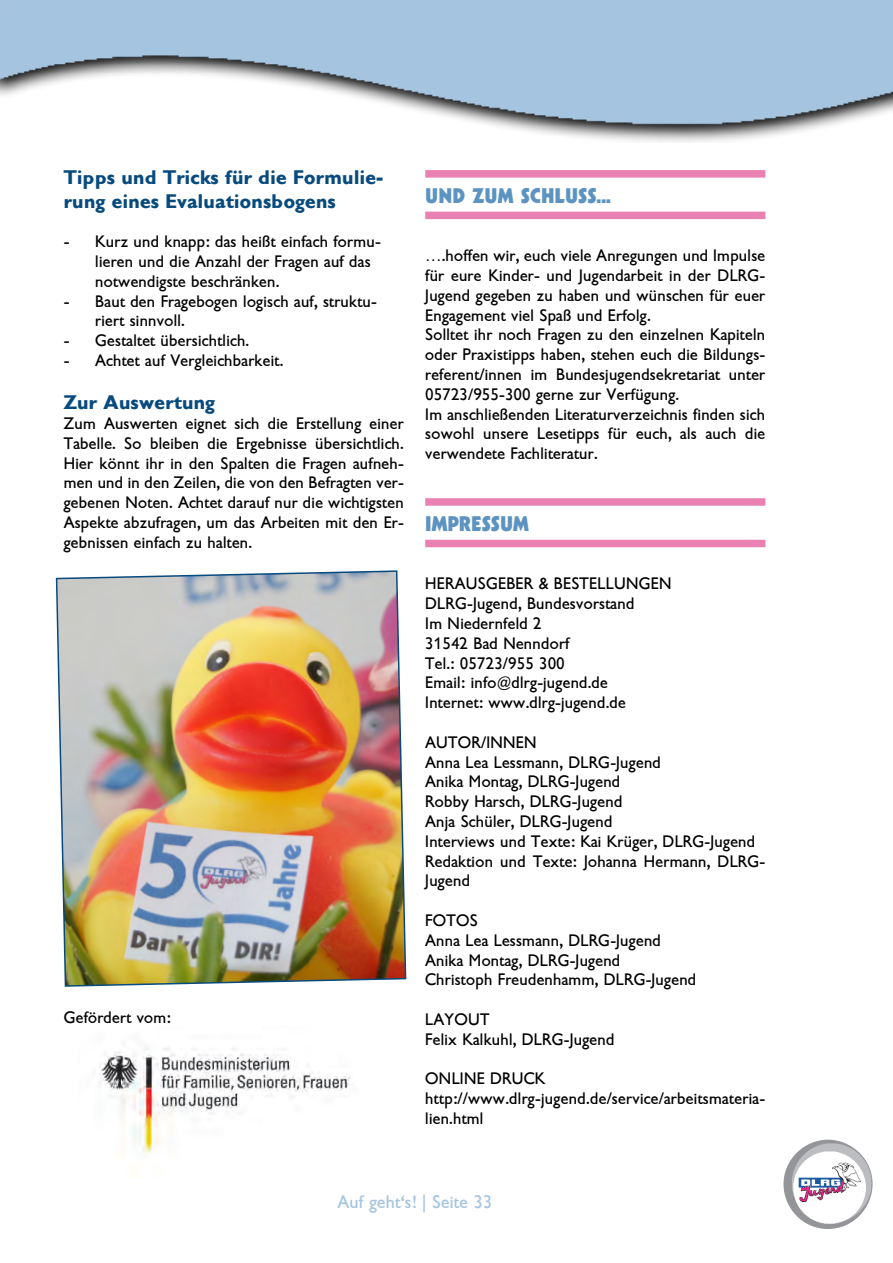
<style>
.page{position:relative;width:893px;height:1263px;background:#fff}
.page>*{position:absolute;margin:0;border:0;box-sizing:border-box;transform-origin:0 0}
._2_Hauptüberschrift{font:700 21px "DLRG Jugend Titel";color:#5c93c1}
.t1{font:700 19.5px/23.4px "DLRG Jugend Text";color:#074a7e}
.t2{font:18px "DLRG Jugend Text";color:#a5c4e0}
.t3{font:16.5px/19.8px "DLRG Jugend Text";color:#000;text-align:justify}
</style>
<div class="page">
<img style="left:783px;top:1140px;width:90px;height:89px">
<div style="left:425px;top:170px;width:340px;height:8px;background:#e981b3"></div>
<div style="left:425px;top:212px;width:340px;height:7px;background:#e981b3"></div>
<div style="left:425px;top:498px;width:340px;height:8px;background:#e981b3"></div>
<div style="left:425px;top:540px;width:340px;height:7px;background:#e981b3"></div>
<img style="left:55px;top:570px;width:352px;height:417px">
<img style="left:99px;top:1047px;width:253px;height:131px">
<img style="left:0;top:38px;width:893px;height:104px">
<div style="left:0;top:0;width:893px;height:38px;background:#a5c4e0"></div>
<p class="t1" style="left:64px;top:166px;width:321px">Tipps und Tricks für die Formulie&shy;rung eines Evaluationsbogens</p>
<p class="t3" style="left:64px;top:232px;width:319px">- Kurz und knapp: das heißt einfach formu-</p>
<p class="t3" style="left:95px;top:252px;width:277px">lieren und die Anzahl der Fragen auf das</p>
<p class="t3" style="left:95px;top:271px;width:186px">notwendigste beschränken.</p>
<p class="t3" style="left:64px;top:291px;width:315px">- Baut den Fragebogen logisch auf, struktu-</p>
<p class="t3" style="left:95px;top:311px;width:91px">riert sinnvoll.</p>
<p class="t3" style="left:64px;top:331px;width:187px">- Gestaltet übersichtlich.</p>
<p class="t3" style="left:64px;top:351px;width:221px">- Achtet auf Vergleichbarkeit.</p>
<p class="t1" style="left:64px;top:391px;width:153px">Zur Auswertung</p>
<p class="t3" style="left:64px;top:414px;width:342px">Zum Auswerten eignet sich die Erstellung einer Tabelle. So bleiben die Ergebnisse übersichtlich.<br>Hier könnt ihr in den Spalten die Fragen aufneh&shy;men und in den Zeilen, die von den Befragten ver&shy;gebenen Noten. Achtet darauf nur die wichtigsten Aspekte abzufragen, um das Arbeiten mit den Er&shy;gebnissen einfach zu halten.</p>
<p class="t3" style="left:64px;top:1008px;width:109px">Gefördert vom:</p>
<p class="_2_Hauptüberschrift" style="left:425px;top:184px;width:187px">UND ZUM SCHLUSS...</p>
<p class="t3" style="left:425px;top:246px;width:342px">….hoffen wir, euch viele Anregungen und Impulse für eure Kinder- und Jugendarbeit in der DLRG-Jugend gegeben zu haben und wünschen für euer Engagement viel Spaß und Erfolg.</p>
<p class="t3" style="left:425px;top:325px;width:342px">Solltet ihr noch Fragen zu den einzelnen Kapiteln oder Praxistipps haben, stehen euch die Bildungs&shy;referent/innen im Bundesjugendsekretariat unter 05723/955-300 gerne zur Verfügung.</p>
<p class="t3" style="left:425px;top:404px;width:342px">Im anschließenden Literaturverzeichnis finden sich sowohl unsere Lesetipps für euch, als auch die verwendete Fachliteratur.</p>
<p class="_2_Hauptüberschrift" style="left:425px;top:512px;width:105px">IMPRESSUM</p>
<p class="t3" style="left:425px;top:574px;width:248px">HERAUSGEBER &amp; BESTELLUNGEN</p>
<p class="t3" style="left:425px;top:594px;width:211px">DLRG-Jugend, Bundesvorstand</p>
<p class="t3" style="left:425px;top:613px;width:118px">Im Niedernfeld 2</p>
<p class="t3" style="left:425px;top:633px;width:146px">31542 Bad Nenndorf</p>
<p class="t3" style="left:425px;top:653px;width:141px">Tel.: 05723/955 300</p>
<p class="t3" style="left:425px;top:673px;width:184px">Email: info@dlrg-jugend.de</p>
<p class="t3" style="left:425px;top:693px;width:202px">Internet: www.dlrg-jugend.de</p>
<p class="t3" style="left:425px;top:732px;width:113px">AUTOR/INNEN</p>
<p class="t3" style="left:425px;top:752px;width:237px">Anna Lea Lessmann, DLRG-Jugend</p>
<p class="t3" style="left:425px;top:772px;width:197px">Anika Montag, DLRG-Jugend</p>
<p class="t3" style="left:425px;top:792px;width:199px">Robby Harsch, DLRG-Jugend</p>
<p class="t3" style="left:425px;top:811px;width:189px">Anja Schüler, DLRG-Jugend</p>
<p class="t3" style="left:425px;top:831px;width:332px">Interviews und Texte: Kai Krüger, DLRG-Jugend</p>
<p class="t3" style="left:425px;top:851px;width:342px">Redaktion und Texte: Johanna Hermann, DLRG-<br>Jugend</p>
<p class="t3" style="left:425px;top:910px;width:54px">FOTOS</p>
<p class="t3" style="left:425px;top:930px;width:237px">Anna Lea Lessmann, DLRG-Jugend</p>
<p class="t3" style="left:425px;top:950px;width:197px">Anika Montag, DLRG-Jugend</p>
<p class="t3" style="left:425px;top:970px;width:273px">Christoph Freudenhamm, DLRG-Jugend</p>
<p class="t3" style="left:425px;top:1009px;width:66px">LAYOUT</p>
<p class="t3" style="left:425px;top:1029px;width:191px">Felix Kalkuhl, DLRG-Jugend</p>
<p class="t3" style="left:425px;top:1069px;width:122px">ONLINE DRUCK</p>
<p class="t3" style="left:425px;top:1089px;width:342px">http://www.dlrg-jugend.de/service/arbeitsmateria&shy;lien.html</p>
<p class="t2" style="left:337px;top:1191px;width:157px">Auf geht‘s! | Seite 33</p>
</div>
